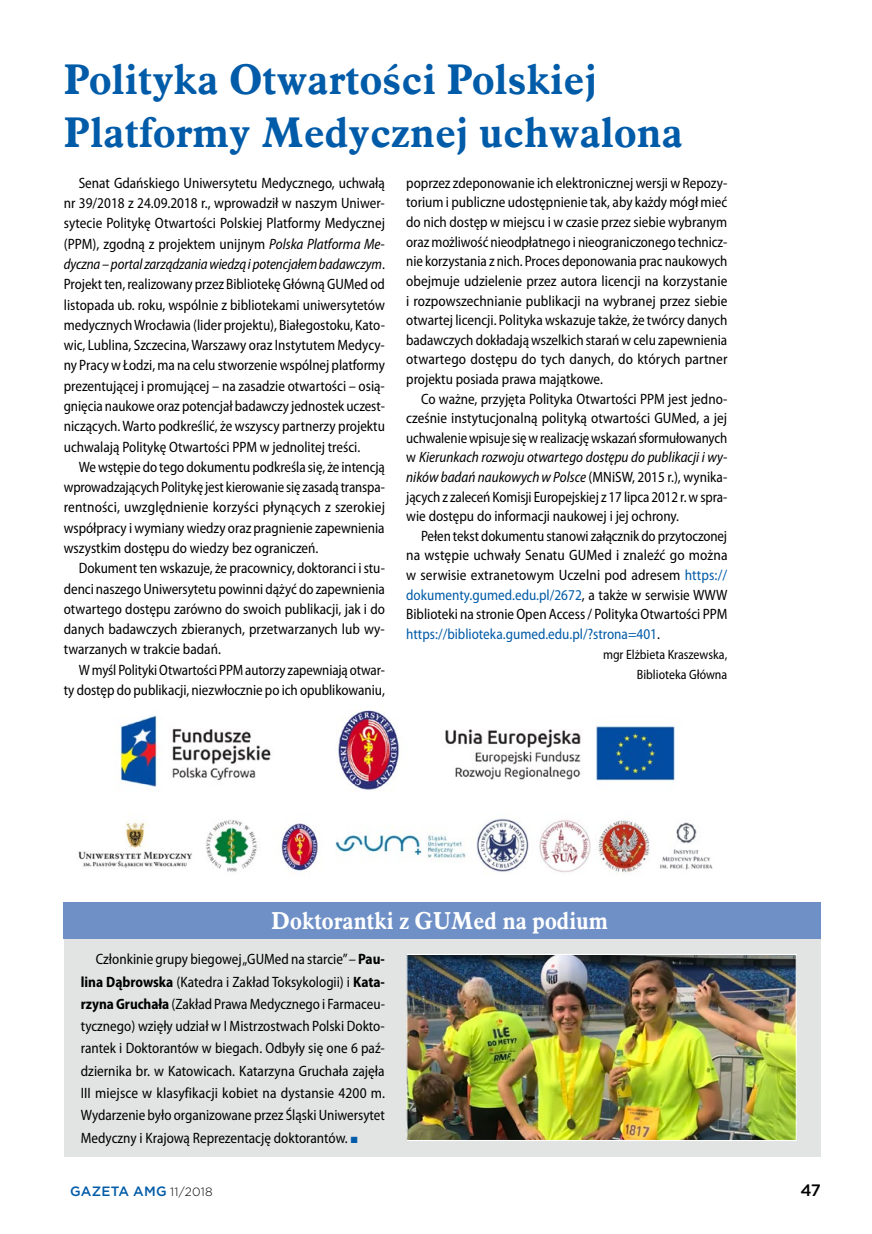
<style>
.page{position:relative;width:872px;height:1234px;background:#fff}
.page>*{position:absolute;margin:0;border:0;box-sizing:border-box;transform-origin:0 0}
.t1{font:700 42px/52.5px "Aldine 721 EU";letter-spacing:.005em;color:#005ba8}
.t2{font:700 24px "Aldine 721 EU";letter-spacing:.005em;color:#fff;scale:.92 1}
.t3{font:500 16.5px "Gotham";color:#000}
.t4{font:semi-condensed 15px/20.2px "Myriad Pro";color:#000;text-align:justify;scale:.96 1}
.t5{font:semi-condensed 15px/19.6px "Myriad Pro";color:#000;text-align:justify;scale:.95 1}
.t6{font:semi-condensed 15px/20.2px "Myriad Pro";color:#000;text-align:right;scale:.94 1}
.t7{font:semi-condensed 13.5px/20.1px "Myriad Pro";color:#000;text-align:right;scale:.96 1}
.t8{font:500 13.5px "Gotham";letter-spacing:.015em;color:#005ba8}
.s1{font-style:italic}
.s2{color:#005ba8}
.s3{font-weight:700}
.s4{font-weight:300;font-size:12px;color:#000}
</style>
<div class="page">
<div style="left:64px;top:907px;width:756px;height:250px;background:#e2e3e3"></div>
<div style="left:64px;top:901px;width:757px;height:37px;background:#6f90c7"></div>
<img style="left:408px;top:955px;width:387px;height:183px">
<div style="left:406px;top:953px;width:391px;height:187px;border:1px solid #fff"></div>
<img style="left:78px;top:819px;width:635px;height:54px">
<img style="left:120px;top:710px;width:555px;height:82px">
<h1 class="t1" style="left:64px;top:54px;width:620px">Polityka Otwartości Polskiej<br>Platformy Medycznej uchwalona</h1>
<p class="t4" style="left:64px;top:172px;width:336px;text-indent:15px">Senat Gdańskiego Uniwersytetu Medycznego, uchwałą nr 39/2018 z 24.09.2018 r., wprowadził w naszym Uniwer&shy;sytecie Politykę Otwartości Polskiej Platformy Medycznej (PPM), zgodną z projektem unijnym <span class="s1">Polska Platforma Me&shy;dyczna – portal zarządzania wiedzą i potencjałem badawczym</span>.<br>Projekt ten, realizowany przez Bibliotekę Główną GUMed od listopada ub. roku, wspólnie z bibliotekami uniwersytetów medycznych Wrocławia (lider projektu), Białegostoku, Kato&shy;wic, Lublina, Szczecina, Warszawy oraz Instytutem Medycy&shy;ny Pracy w Łodzi, ma na celu stworzenie wspólnej platformy prezentującej i promującej – na zasadzie otwartości – osią&shy;gnięcia naukowe oraz potencjał badawczy jednostek uczest&shy;niczących. Warto podkreślić, że wszyscy partnerzy projektu uchwalają Politykę Otwartości PPM w jednolitej treści.</p>
<p class="t5" style="left:64px;top:456px;width:339px;line-height:20.2px;text-indent:15px">We wstępie do tego dokumentu podkreśla się, że intencją wprowadzających Politykę jest kierowanie się zasadą transpa&shy;rentności, uwzględnienie korzyści płynących z szerokiej współpracy i wymiany wiedzy oraz pragnienie zapewnienia wszystkim dostępu do wiedzy bez ograniczeń.</p>
<p class="t4" style="left:64px;top:558px;width:336px;text-indent:15px">Dokument ten wskazuje, że pracownicy, doktoranci i stu&shy;denci naszego Uniwersytetu powinni dążyć do zapewnienia otwartego dostępu zarówno do swoich publikacji, jak i do danych badawczych zbieranych, przetwarzanych lub wy&shy;twarzanych w trakcie badań.</p>
<p class="t6" style="left:64px;top:659px;width:343px">W myśl Polityki Otwartości PPM autorzy zapewniają otwar-<br>ty dostęp do publikacji, niezwłocznie po ich opublikowaniu,</p>
<p class="t4" style="left:406px;top:173px;width:336px;line-height:19.6px">poprzez zdeponowanie ich elektronicznej wersji w Repozy&shy;torium i publiczne udostępnienie tak, aby każdy mógł mieć do nich dostęp w miejscu i w czasie przez siebie wybranym oraz możliwość nieodpłatnego i nieograniczonego technicz&shy;nie korzystania z nich. Proces deponowania prac naukowych obejmuje udzielenie przez autora licencji na korzystanie i rozpowszechnianie publikacji na wybranej przez siebie otwartej licencji. Polityka wskazuje także, że twórcy danych badawczych dokładają wszelkich starań w celu zapewnienia otwartego dostępu do tych danych, do których partner projektu posiada prawa majątkowe.</p>
<p class="t4" style="left:406px;top:388px;width:336px;line-height:19.6px;text-indent:15px">Co ważne, przyjęta Polityka Otwartości PPM jest jedno&shy;cześnie instytucjonalną polityką otwartości GUMed, a jej uchwalenie wpisuje się w realizację wskazań sformułowanych w <span class="s1">Kierunkach rozwoju otwartego dostępu do publikacji i wy&shy;ników badań naukowych w Polsce</span> (MNiSW, 2015 r.), wynika&shy;jących z zaleceń Komisji Europejskiej z 17 lipca 2012 r. w spra&shy;wie dostępu do informacji naukowej i jej ochrony.</p>
<p class="t5" style="left:406px;top:525px;width:340px;text-indent:15px">Pełen tekst dokumentu stanowi załącznik do przytoczonej na wstępie uchwały Senatu GUMed i znaleźć go można w serwisie extranetowym Uczelni pod adresem <span class="s2">https:// dokumenty.gumed.edu.pl/2672</span>, a także w serwisie WWW Biblioteki na stronie Open Access / Polityka Otwartości PPM <span class="s2">https://biblioteka.gumed.edu.pl/?strona=401</span>.</p>
<p class="t7" style="left:603px;top:644px;width:131px">mgr Elżbieta Kraszewska,<br>Biblioteka Główna</p>
<h2 class="t2" style="left:271px;top:905px;width:367px">Doktorantki z GUMed na podium</h2>
<p class="t4" style="left:81px;top:947px;width:318px;line-height:22.2px;text-indent:15px">Członkinie grupy biegowej „GUMed na starcie” – <span class="s3">Pau&shy;lina Dąbrowska</span> (Katedra i Zakład Toksykologii) i <span class="s3">Kata&shy;rzyna Gruchała</span> (Zakład Prawa Medycznego i Farmaceu&shy;tycznego) wzięły udział w I Mistrzostwach Polski Dokto&shy;rantek i Doktorantów w biegach. Odbyły się one 6 paź&shy;dziernika br. w Katowicach. Katarzyna Gruchała zajęła III miejsce w klasyfikacji kobiet na dystansie 4200 m.<br>Wydarzenie było organizowane przez Śląski Uniwersytet Medyczny i Krajową Reprezentację doktorantów. <span class="s2">■</span></p>
<p class="t8" style="left:70px;top:1182px;width:144px">GAZETA AMG <span class="s4">11/2018</span></p>
<p class="t3" style="left:800px;top:1179px;width:22px">47</p>
</div>
